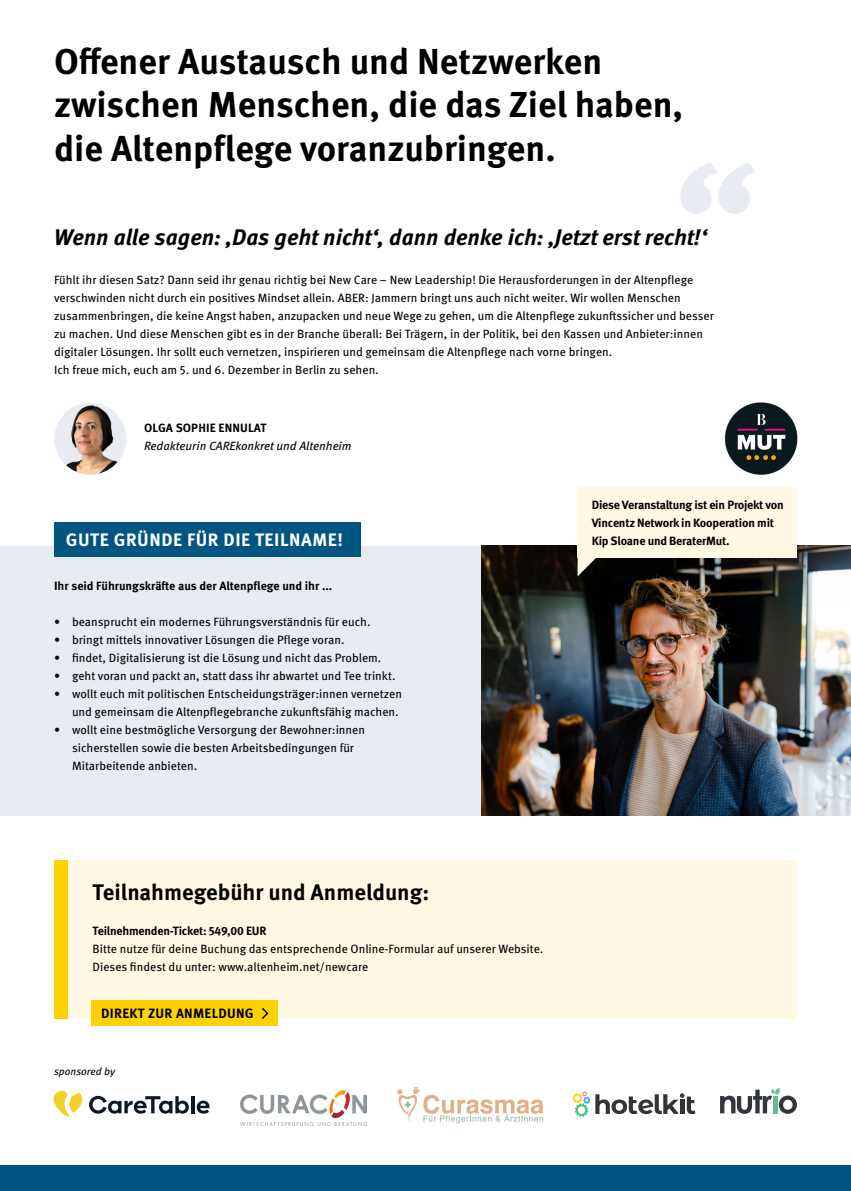
<style>
.page{position:relative;width:851px;height:1191px;background:#fff}
.page>*{position:absolute;margin:0;border:0;box-sizing:border-box;transform-origin:0 0}
.t1{font:italic 700 168.9px "Meta Pro";color:#e8ebf2}
.t2{font:700 36px/43.5px "Meta Pro";color:#000}
.t3{font:italic 700 22.5px "Meta Pro";letter-spacing:-.005em;color:#000}
.t4{font:700 22.5px "Meta Pro";color:#000}
.t5{font:700 18px "Meta Pro";letter-spacing:.03em;color:#fff}
.t6{font:700 13.5px "Meta Pro";letter-spacing:.02em;color:#000}
.t7{font:12px/18px "Meta Pro";color:#000}
.t8{font:700 12px/18px "Meta Pro";letter-spacing:-.02em;color:#000}
.t9{font:700 12px "Meta Pro";color:#000}
.t10{font:italic 12px "Meta Pro";color:#000}
.t11{font:700 12px "Meta Pro";letter-spacing:.01em;color:#000}
.t12{font:italic 10.5px "Meta Pro";letter-spacing:-.005em;color:#000}
</style>
<div class="page">
<img style="left:54px;top:403px;width:72px;height:71px;border-radius:36px">
<div style="left:0;top:546px;width:477px;height:270px;background:#e8ebf2"></div>
<div style="left:54px;top:522px;width:306px;height:34px;background:#005680"></div>
<img style="left:481px;top:546px;width:369px;height:269px">
<div style="left:0;top:1165px;width:850px;height:26px;background:#005680"></div>
<div style="left:54px;top:860px;width:742px;height:158px;background:#fff8e2"></div>
<div style="left:54px;top:860px;width:13px;height:158px;background:#fdd200"></div>
<div style="left:92px;top:1000px;width:186px;height:26px;background:#fdd200"></div>
<svg style="left:262px;top:1007px;width:7px;height:12px"></svg>
<div style="left:577px;top:488px;width:219px;height:70px;background:#fff8e2"></div>
<svg style="left:577px;top:558px;width:18px;height:18px"></svg>
<img style="left:724px;top:402px;width:74px;height:73px">
<img style="left:240px;top:1090px;width:126px;height:35px">
<img style="left:397px;top:1086px;width:147px;height:38px">
<svg style="left:89px;top:1095px;width:100px;height:18px"></svg>
<hr style="left:191px;top:1096px;width:3px;height:17px;background:#0c1725">
<svg style="left:197px;top:1100px;width:12px;height:13px"></svg>
<svg style="left:54px;top:1090px;width:28px;height:26px"></svg>
<svg style="left:572px;top:1091px;width:123px;height:26px"></svg>
<svg style="left:720px;top:1088px;width:76px;height:25px"></svg>
<h2 class="t2" style="left:54px;top:37px;width:630px">Offener Austausch und Netzwerken zwischen Menschen, die das Ziel haben, die Altenpflege voranzubringen.</h2>
<h1 class="t1" style="left:662px;top:92px;width:85px">“</h1>
<h3 class="t3" style="left:54px;top:220px;width:654px">Wenn alle sagen: ‚Das geht nicht‘, dann denke ich: ‚Jetzt erst recht!‘</h3>
<p class="t7" style="left:54px;top:270px;width:661px">Fühlt ihr diesen Satz? Dann seid ihr genau richtig bei New Care – New Leadership! Die Herausforderungen in der Altenpflege verschwinden nicht durch ein positives Mindset allein. ABER: Jammern bringt uns auch nicht weiter. Wir wollen Menschen zusammenbringen, die keine Angst haben, anzupacken und neue Wege zu gehen, um die Altenpflege zukunftssicher und besser zu machen. Und diese Menschen gibt es in der Branche überall: Bei Trägern, in der Politik, bei den Kassen und Anbieter:innen digitaler Lösungen. Ihr sollt euch vernetzen, inspirieren und gemeinsam die Altenpflege nach vorne bringen.<br>Ich freue mich, euch am 5. und 6. Dezember in Berlin zu sehen.</p>
<p class="t11" style="left:144px;top:418px;width:124px">OLGA SOPHIE ENNULAT</p>
<p class="t10" style="left:144px;top:437px;width:209px">Redakteurin CAREkonkret und Altenheim</p>
<h3 class="t5" style="left:66px;top:526px;width:278px">GUTE GRÜNDE FÜR DIE TEILNAME!</h3>
<p class="t9" style="left:54px;top:576px;width:280px">Ihr seid Führungskräfte aus der Altenpflege und ihr ...</p>
<p class="t7" style="left:54px;top:612px;width:318px">• beansprucht ein modernes Führungsverständnis für euch.</p>
<p class="t7" style="left:54px;top:630px;width:292px">• bringt mittels innovativer Lösungen die Pflege voran.</p>
<p class="t7" style="left:54px;top:648px;width:329px">• findet, Digitalisierung ist die Lösung und nicht das Problem.</p>
<p class="t7" style="left:54px;top:666px;width:343px">• geht voran und packt an, statt dass ihr abwartet und Tee trinkt.</p>
<p class="t7" style="left:54px;top:684px;width:349px;text-align:right">• wollt euch mit politischen Entscheidungsträger:innen vernetzen und gemeinsam die Altenpflegebranche zukunftsfähig machen.</p>
<p class="t7" style="left:72px;top:720px;width:294px;text-indent:-18px">• wollt eine bestmögliche Versorgung der Bewohner:innen sicherstellen sowie die besten Arbeitsbedingungen für<br>Mitarbeitende anbieten.</p>
<h3 class="t4" style="left:92px;top:874px;width:338px">Teilnahmegebühr und Anmeldung:</h3>
<p class="t8" style="left:92px;top:921px;width:175px">Teilnehmenden-Ticket: 549,00 EUR</p>
<p class="t7" style="left:92px;top:939px;width:452px">Bitte nutze für deine Buchung das entsprechende Online-Formular auf unserer Website.<br>Dieses findest du unter: www.altenheim.net/newcare</p>
<p class="t6" style="left:101px;top:1003px;width:154px">DIREKT ZUR ANMELDUNG</p>
<p class="t12" style="left:54px;top:1062px;width:62px">sponsored by</p>
<p class="t8" style="left:591px;top:495px;width:193px">Diese Veranstaltung ist ein Projekt von<br>Vincentz Network in Kooperation mit<br>Kip Sloane und BeraterMut.</p>
</div>
